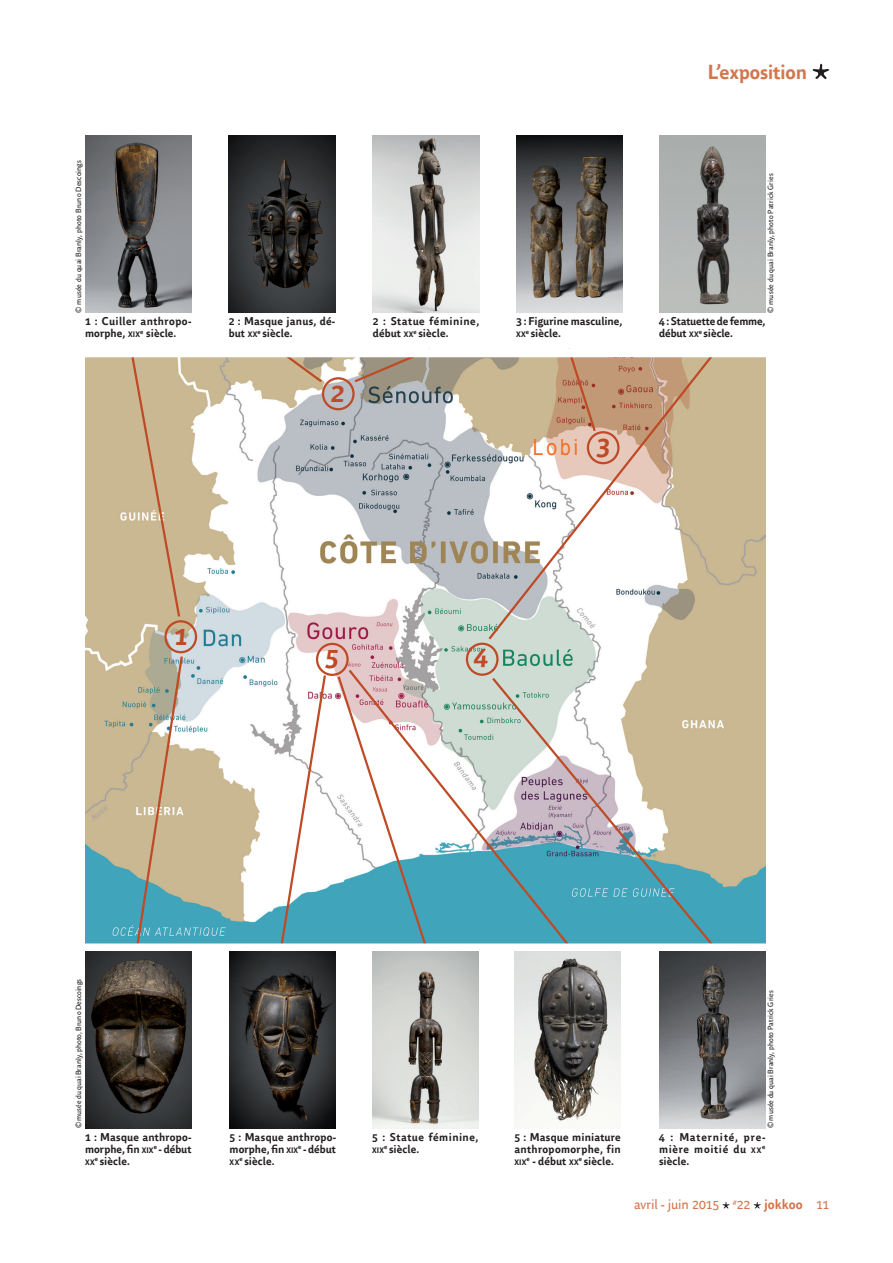
<style>
.page{position:relative;width:893px;height:1263px;background:#fff}
.page>*{position:absolute;margin:0;border:0;box-sizing:border-box;transform-origin:0 0}
.t1{font:700 27px "Parisine Office";color:#be4a26}
.t2{font:22.2px "Arial";color:#f36e23;scale:.87 1}
.t3{font:700 20.25px "Parisine Office";letter-spacing:-.01em;color:#d4764c}
.t4{font:13.5px "Parisine Office";letter-spacing:-.01em;color:#d4764c}
.t5{font:700 11.25px/12px "Parisine Office";letter-spacing:.015em;color:#231f20}
.t6{font:700 11.25px/12px "Parisine Office";letter-spacing:-.005em;color:#231f20}
.t7{font:700 11.25px/12px "Parisine Office";letter-spacing:.035em;color:#231f20}
.t8{font:700 11.25px/12px "Parisine Office";letter-spacing:.06em;color:#231f20}
.t9{font:700 11.25px "Parisine Office";letter-spacing:.045em;color:#231f20}
.t10{font:700 7.8px "Parisine Office";letter-spacing:.02em;color:#231f20}
.t11{font:7.5px "Parisine Office";letter-spacing:.015em;color:#231f20}
.t12{font:700 6.45px "Parisine Office";color:#231f20}
.s1{font-size:7.8px}
.s2{font-weight:700}
</style>
<div class="page">
<svg style="left:722px;top:1202px;width:8px;height:6px"></svg>
<svg style="left:754px;top:1202px;width:7px;height:6px"></svg>
<svg style="left:813px;top:64px;width:16px;height:15px"></svg>
<img style="left:229px;top:135px;width:106px;height:178px">
<img style="left:659px;top:135px;width:106px;height:178px">
<img style="left:85px;top:135px;width:106px;height:178px">
<img style="left:516px;top:135px;width:106px;height:178px">
<img style="left:372px;top:951px;width:106px;height:177px">
<img style="left:373px;top:135px;width:106px;height:178px">
<img style="left:85px;top:951px;width:106px;height:177px">
<img style="left:659px;top:951px;width:106px;height:177px">
<img style="left:230px;top:951px;width:106px;height:177px">
<img style="left:514px;top:951px;width:107px;height:170px">
<img style="left:85px;top:357px;width:680px;height:586px">
<div style="left:164px;top:620px;width:33px;height:33px;border:2px solid #be4a26;border-radius:50%"></div>
<svg style="left:129px;top:357px;width:53px;height:262px;background:#cab48e"></svg>
<svg style="left:135px;top:654px;width:49px;height:289px;background:#adb19b"></svg>
<svg style="left:279px;top:357px;width:45px;height:27px"></svg>
<svg style="left:352px;top:357px;width:81px;height:27px;background:#a79a89"></svg>
<svg style="left:486px;top:357px;width:229px;height:285px"></svg>
<svg style="left:572px;top:675px;width:145px;height:268px"></svg>
<svg style="left:346px;top:667px;width:226px;height:276px"></svg>
<svg style="left:336px;top:674px;width:93px;height:269px"></svg>
<svg style="left:279px;top:673px;width:48px;height:270px"></svg>
<div style="left:71px;top:943px;width:702px;height:7px;background:#fff;border:2px solid #fff"></div>
<div style="left:322px;top:377px;width:33px;height:33px;border:2px solid #be4a26;border-radius:50%"></div>
<div style="left:316px;top:643px;width:33px;height:33px;border:2px solid #be4a26;border-radius:50%"></div>
<div style="left:466px;top:643px;width:33px;height:33px;border:2px solid #be4a26;border-radius:50%"></div>
<div style="left:587px;top:431px;width:33px;height:33px;border:2px solid #be4a26;border-radius:50%"></div>
<p class="t11" style="left:73px;top:313px;width:154px;rotate:-90deg">© musée du quai Branly, photo Bruno Descoings</p>
<p class="t5" style="left:85px;top:315px;width:108px">1 : Cuiller anthropo&shy;morphe, <span class="s1">XIX</span><sup>e</sup> siècle.</p>
<p class="t5" style="left:229px;top:315px;width:108px">2 : Masque janus, dé&shy;but <span class="s1">XX</span><sup>e</sup> siècle.</p>
<p class="t7" style="left:373px;top:315px;width:108px">2 : Statue féminine, début <span class="s1">XX</span><sup>e</sup> siècle.</p>
<p class="t5" style="left:516px;top:315px;width:108px">3 : Figurine masculine,</p>
<p class="t10" style="left:516px;top:329px;width:11px">XX</p>
<p class="t5" style="left:526px;top:327px;width:36px"><sup>e</sup> siècle.</p>
<h1 class="t1" style="left:330px;top:372px;width:18px">2</h1>
<h2 class="t2" style="left:533px;top:432px;width:54px">Lobi</h2>
<h1 class="t1" style="left:596px;top:425px;width:18px">3</h1>
<h3 class="t3" style="left:708px;top:57px;width:101px">L’exposition</h3>
<p class="t11" style="left:765px;top:313px;width:141px;rotate:-90deg">© musée du quai Branly, photo Patrick Gries</p>
<p class="t6" style="left:659px;top:315px;width:108px">4 : Statuette de femme, début <span class="s1">XX</span><sup>e</sup> siècle.</p>
<h1 class="t1" style="left:173px;top:615px;width:18px">1</h1>
<h1 class="t1" style="left:325px;top:637px;width:18px">5</h1>
<h1 class="t1" style="left:474px;top:636px;width:18px">4</h1>
<p class="t11" style="left:73px;top:1128px;width:151px;rotate:-90deg">© musée du quai Branly, photo, Bruno Descoings</p>
<p class="t11" style="left:765px;top:1128px;width:140px;rotate:-90deg">© musée du quai Branly, photo Patrick Gries</p>
<p class="t5" style="left:85px;top:1130px;width:108px">1 : Masque anthropo&shy;morphe, fin <span class="s1">XIX</span><sup>e</sup> - début</p>
<p class="t10" style="left:85px;top:1156px;width:11px">XX</p>
<p class="t5" style="left:95px;top:1154px;width:36px"><sup>e</sup> siècle.</p>
<p class="t5" style="left:230px;top:1130px;width:108px">5 : Masque anthropo&shy;morphe, fin <span class="s1">XIX</span><sup>e</sup> - début</p>
<p class="t10" style="left:230px;top:1156px;width:11px">XX</p>
<p class="t5" style="left:239px;top:1154px;width:36px"><sup>e</sup> siècle.</p>
<p class="t9" style="left:372px;top:1129px;width:108px">5 : Statue féminine,</p>
<p class="t10" style="left:372px;top:1145px;width:13px">XIX</p>
<p class="t5" style="left:384px;top:1142px;width:36px"><sup>e</sup> siècle.</p>
<p class="t5" style="left:514px;top:1130px;width:108px">5 : Masque miniature anthropomorphe, fin</p>
<p class="t10" style="left:514px;top:1157px;width:13px">XIX</p>
<p class="t5" style="left:527px;top:1154px;width:89px"><sup>e</sup> - début <span class="s1">XX</span><sup>e</sup> siècle.</p>
<p class="t8" style="left:659px;top:1130px;width:108px">4 : Maternité, pre&shy;mière moitié du <span class="s1">XX</span></p>
<p class="t12" style="left:762px;top:1142px;width:5px">e</p>
<p class="t5" style="left:659px;top:1154px;width:32px">siècle.</p>
<p class="t4" style="left:634px;top:1195px;width:197px">avril - juin 2015 <sup>#</sup>22 <span class="s2">jokkoo</span> 11</p>
</div>
